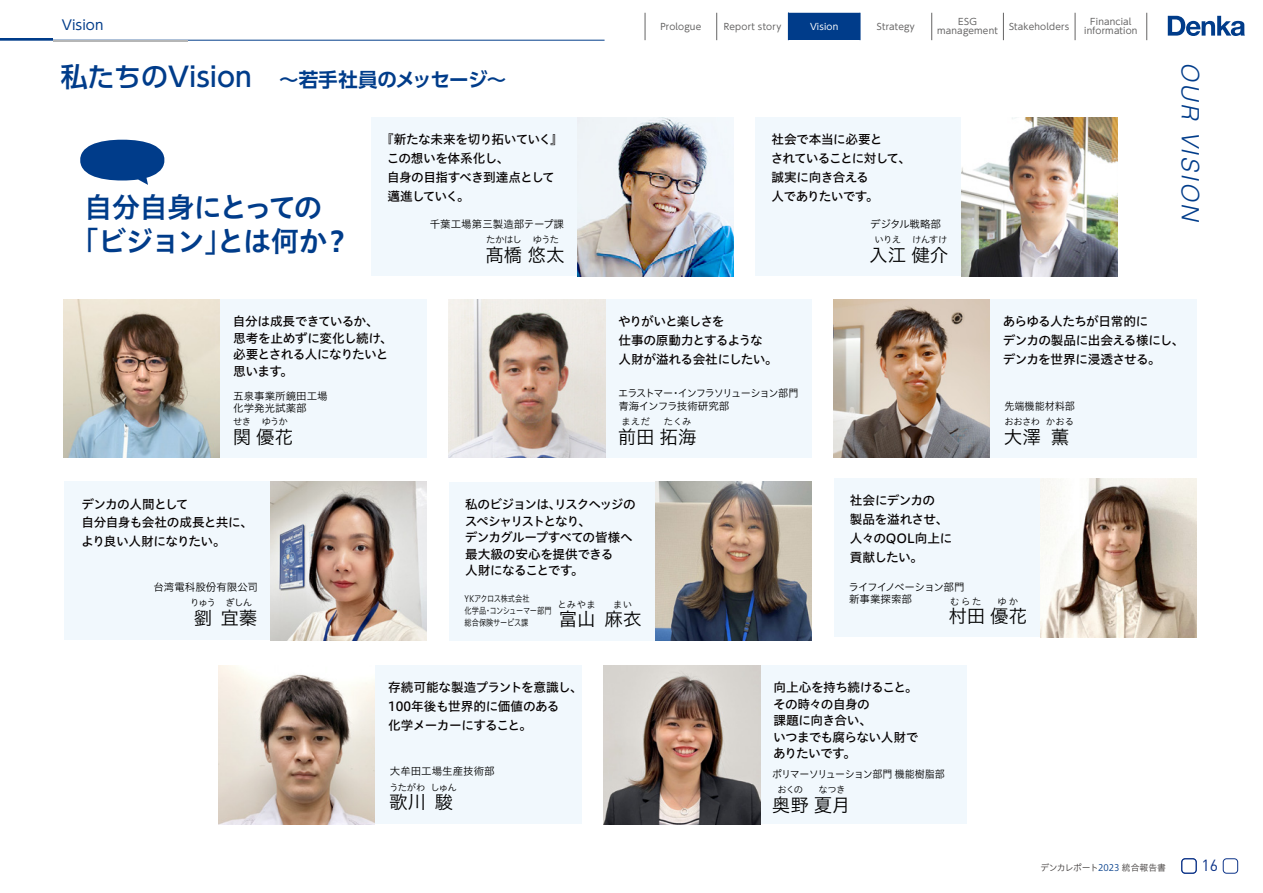
<style>
.page{position:relative;width:1263px;height:893px;background:#fff}
.page>*{position:absolute;margin:0;border:0;box-sizing:border-box;transform-origin:0 0}
.t1{font:28.5px "Hiragino UD Sans Std W6";letter-spacing:-.05em;color:#003c8a}
.t2{font:28.5px "Hiragino UD Sans Std W6";letter-spacing:-.07em;color:#003c8a}
.t3{font:500 27px "UD Shin Go Pro";color:#003c8a}
.t4{font:italic 300 24px "Helvetica LT Std";color:#003c8a}
.t5{font:700 19.5px "UD Shin Go Pro De";letter-spacing:-.03em;color:#003c8a}
.t6{font:18.6px "Hiragino UD Sans Std W3";color:#000}
.t7{font:15.9px "DIN";color:#0c3388}
.t8{font:13.5px "UD Shin Go Pr 6 N";color:#003c8a}
.t9{font:12.6px/18.9px "Hiragino UD Sans Std W5";letter-spacing:-.045em;color:#040000}
.t10{font:12.6px "Hiragino UD Sans Std W5";letter-spacing:-.075em;color:#040000}
.t11{font:10.5px/12px "Hiragino UD Sans Std W3";color:#000}
.t12{font:10.5px "Hiragino UD Sans Std W3";letter-spacing:-.1em;color:#000;scale:.96 1}
.t13{font:10.5px "Hiragino UD Sans Std W3";letter-spacing:-.04em;color:#000;scale:.95 1}
.t14{font:10.5px "Hiragino UD Sans Std W3";letter-spacing:-.095em;color:#000}
.t15{font:10.5px/13.5px "Hiragino UD Sans Std W3";letter-spacing:-.02em;color:#000;text-align:center;scale:.96 1}
.t16{font:10.5px "Hiragino UD Sans Std W3";letter-spacing:-.03em;color:#000}
.t17{font:10.5px "Hiragino UD Sans Std W3";color:#000;scale:.96 1}
.t18{font:9.3px "Hiragino UD Sans Std W3";letter-spacing:-.06em;color:#000}
.t19{font:9px "UD Shin Go Pr 6 N";letter-spacing:.02em;color:#656464}
.t20{font:9px/12px "Hiragino UD Sans Std W3";letter-spacing:-.03em;color:#000;scale:.8 1}
.t21{font:9px "Hiragino UD Sans Std W3";letter-spacing:-.01em;color:#3e3a39}
.t22{font:9px "UD Shin Go Pr 6 N";letter-spacing:.015em;color:#fff}
.s1{font-family:"UD Shin Go Pro De";font-weight:700;font-size:19.5px}
.s2{font-family:"Koz Go Pr 6 N"}
.s3{color:#003c8a}
</style>
<div class="page">
<hr style="left:0;top:40px;width:604px;height:1px;background:#003c8a">
<hr style="left:0;top:38px;width:53px;height:2px;background:#003c8a">
<hr style="left:53px;top:40px;width:135px;height:2px;background:#b5b6b6">
<svg style="left:80px;top:140px;width:85px;height:45px"></svg>
<div style="left:834px;top:299px;width:362px;height:159px;background:#f1f8fd"></div>
<img style="left:834px;top:299px;width:156px;height:159px">
<div style="left:64px;top:481px;width:362px;height:159px;background:#f1f8fd"></div>
<img style="left:270px;top:481px;width:156px;height:159px">
<div style="left:219px;top:665px;width:362px;height:159px;background:#f1f8fd"></div>
<img style="left:219px;top:665px;width:156px;height:159px">
<div style="left:604px;top:665px;width:363px;height:159px;background:#f1f8fd"></div>
<img style="left:604px;top:665px;width:156px;height:159px">
<div style="left:449px;top:482px;width:363px;height:158px;background:#f1f8fd"></div>
<img style="left:655px;top:482px;width:157px;height:158px">
<div style="left:834px;top:478px;width:362px;height:159px;background:#f1f8fd"></div>
<img style="left:1040px;top:478px;width:156px;height:159px">
<div style="left:64px;top:299px;width:362px;height:159px;background:#f1f8fd"></div>
<img style="left:64px;top:299px;width:156px;height:159px">
<div style="left:449px;top:299px;width:363px;height:159px;background:#f1f8fd"></div>
<img style="left:449px;top:299px;width:156px;height:159px">
<div style="left:371px;top:117px;width:363px;height:159px;background:#f1f8fd"></div>
<img style="left:578px;top:117px;width:156px;height:159px">
<div style="left:755px;top:117px;width:363px;height:159px;background:#f1f8fd"></div>
<img style="left:962px;top:117px;width:156px;height:159px">
<div style="left:1223px;top:858px;width:15px;height:15px;border:1px solid #0c3388;border-radius:3px"></div>
<div style="left:1181px;top:858px;width:15px;height:15px;border:1px solid #0c3388;border-radius:3px"></div>
<svg style="left:1168px;top:16px;width:77px;height:20px"></svg>
<svg style="left:645px;top:12px;width:502px;height:28px"></svg>
<p class="t8" style="left:62px;top:14px;width:43px">Vision</p>
<p class="t19" style="left:660px;top:19px;width:42px">Prologue</p>
<p class="t19" style="left:724px;top:19px;width:59px">Report story</p>
<p class="t22" style="left:810px;top:19px;width:30px">Vision</p>
<p class="t19" style="left:877px;top:19px;width:39px">Strategy</p>
<p class="t19" style="left:1090px;top:15px;width:43px">Financial</p>
<p class="t19" style="left:958px;top:15px;width:20px">ESG</p>
<p class="t19" style="left:1009px;top:19px;width:62px">Stakeholders</p>
<p class="t19" style="left:937px;top:24px;width:62px">management</p>
<p class="t19" style="left:1084px;top:24px;width:55px">information</p>
<h2 class="t3" style="left:61px;top:55px;width:239px">私たちのVision　<span class="s1">～</span></h2>
<h3 class="t5" style="left:299px;top:64px;width:209px">若手社員のメッセージ~</h3>
<h1 class="t2" style="left:84px;top:185px;width:240px">自分自身にとっての</h1>
<h1 class="t1" style="left:71px;top:219px;width:258px">「ビジョンとは何か</h1>
<h1 class="t1" style="left:323px;top:219px;width:30px">?</h1>
<h1 class="t1" style="left:204px;top:219px;width:30px">」</h1>
<p class="t9" style="left:387px;top:129px;width:178px;text-indent:-6px">『新たな未来を切り拓いていく『この想いを体系化し、<br>自身の目指すべき到達点として邁進していく。</p>
<p class="t11" style="left:430px;top:217px;width:136px">千葉工場第三製造部テープ課</p>
<p class="t18" style="left:486px;top:233px;width:37px">たかはし</p>
<h3 class="t6" style="left:485px;top:241px;width:81px">髙橋悠太</h3>
<p class="t18" style="left:533px;top:233px;width:28px">ゆうた</p>
<p class="t9" style="left:771px;top:129px;width:142px">社会で本当に必要と<br>されていることに対して、誠実に向き合える<br>人でありたいです。</p>
<p class="t16" style="left:870px;top:216px;width:72px">デジタル戦略部</p>
<p class="t18" style="left:874px;top:233px;width:28px">いりえ</p>
<h3 class="t6" style="left:869px;top:241px;width:81px">入江健介</h3>
<p class="t18" style="left:912px;top:233px;width:37px">けんすけ</p>
<h3 class="t4" style="left:1205px;top:62px;width:162px;rotate:90deg">OUR VISION</h3>
<p class="t9" style="left:233px;top:312px;width:162px;line-height:16.5px">自分は成長できているか、思考を止めずに変化し続け、必要とされる人になりたいと思います。</p>
<p class="t11" style="left:233px;top:389px;width:96px">五泉事業所鏡田工場化学発光試薬部</p>
<p class="t18" style="left:233px;top:415px;width:19px">せき</p>
<h3 class="t6" style="left:233px;top:423px;width:62px">関優花</h3>
<p class="t18" style="left:262px;top:415px;width:28px">ゆうか</p>
<p class="t9" style="left:618px;top:311px;width:161px">やりがいと楽しさを<br>仕事の原動力とするような人財が溢れる会社にしたい。</p>
<p class="t12" style="left:618px;top:385px;width:189px">エラストマーインフラソリューション部門</p>
<p class="t15" style="left:618px;top:386px;width:117px">・<br>青海インフラ技術研究部</p>
<p class="t18" style="left:621px;top:415px;width:30px">まえだ</p>
<h3 class="t6" style="left:618px;top:423px;width:80px">前田拓海</h3>
<p class="t18" style="left:664px;top:415px;width:29px">たくみ</p>
<p class="t9" style="left:1003px;top:311px;width:183px">あらゆる人たちが日常的に<br>デンカの製品に出会える様にし、デンカを世界に浸透させる。</p>
<p class="t17" style="left:1004px;top:398px;width:75px">先端機能材料部</p>
<p class="t18" style="left:1004px;top:415px;width:37px">おおさわ</p>
<h3 class="t6" style="left:1004px;top:423px;width:39px">大澤</h3>
<p class="t18" style="left:1046px;top:415px;width:30px">かおる</p>
<h3 class="t6" style="left:1051px;top:423px;width:20px">薫</h3>
<p class="t9" style="left:81px;top:494px;width:173px">デンカの人間として<br>自分自身も会社の成長と共に、より良い人財になりたい。</p>
<p class="t11" style="left:153px;top:580px;width:106px">台湾電科股<span class="s2">份</span>有限公司</p>
<p class="t18" style="left:190px;top:596px;width:27px">りゅう</p>
<h3 class="t6" style="left:194px;top:604px;width:65px">劉宜蓁</h3>
<p class="t18" style="left:226px;top:596px;width:28px">ぎしん</p>
<p class="t10" style="left:465px;top:495px;width:172px">私のビジョンはリスクヘッジの</p>
<p class="t9" style="left:465px;top:495px;width:170px;line-height:16.5px;text-indent:84px">、<br>スペシャリストとなり、<br>デンカグループすべての皆様へ最大級の安心を提供できる<br>人財になることです。</p>
<p class="t20" style="left:465px;top:592px;width:110px">YKアクロス株式会社<br>化学品コンシューマー部門</p>
<p class="t18" style="left:557px;top:597px;width:40px">とみやま</p>
<h3 class="t6" style="left:559px;top:605px;width:38px">富山</h3>
<p class="t18" style="left:613px;top:597px;width:20px">まい</p>
<h3 class="t6" style="left:605px;top:605px;width:39px">麻衣</h3>
<p class="t20" style="left:465px;top:604px;width:81px;text-indent:20px">・<br>総合保険サービス課</p>
<p class="t9" style="left:850px;top:490px;width:104px">社会にデンカの<br>製品を溢れさせ、人々のQOL向上に貢献したい。</p>
<p class="t14" style="left:848px;top:579px;width:118px">ライフイノベーション部門</p>
<p class="t18" style="left:950px;top:594px;width:33px">むらた</p>
<p class="t11" style="left:849px;top:592px;width:64px">新事業探索部</p>
<p class="t18" style="left:997px;top:594px;width:22px">ゆか</p>
<h3 class="t6" style="left:948px;top:602px;width:80px">村田優花</h3>
<p class="t9" style="left:388px;top:678px;width:196px">存続可能な製造プラントを意識し、<br>100年後も世界的に価値のある<br>化学メーカーにすること。</p>
<p class="t9" style="left:773px;top:679px;width:147px;line-height:16.5px">向上心を持ち続けること。その時々の自身の<br>課題に向き合い、<br>いつまでも腐らない人財でありたいです。</p>
<p class="t13" style="left:772px;top:766px;width:183px">ポリマーソリューション部門機能樹脂部</p>
<p class="t18" style="left:777px;top:782px;width:27px">おくの</p>
<h3 class="t6" style="left:772px;top:791px;width:80px">奥野夏月</h3>
<p class="t11" style="left:390px;top:765px;width:106px">大牟田工場生産技術部</p>
<p class="t18" style="left:390px;top:780px;width:37px">うたがわ</p>
<h3 class="t6" style="left:389px;top:788px;width:65px">歌川駿</h3>
<p class="t18" style="left:430px;top:780px;width:28px">しゅん</p>
<p class="t18" style="left:819px;top:782px;width:28px">なつき</p>
<p class="t21" style="left:1040px;top:860px;width:127px">デンカレポート<span class="s3">2023</span> 統合報告書</p>
<p class="t7" style="left:1201px;top:855px;width:18px">16</p>
</div>
